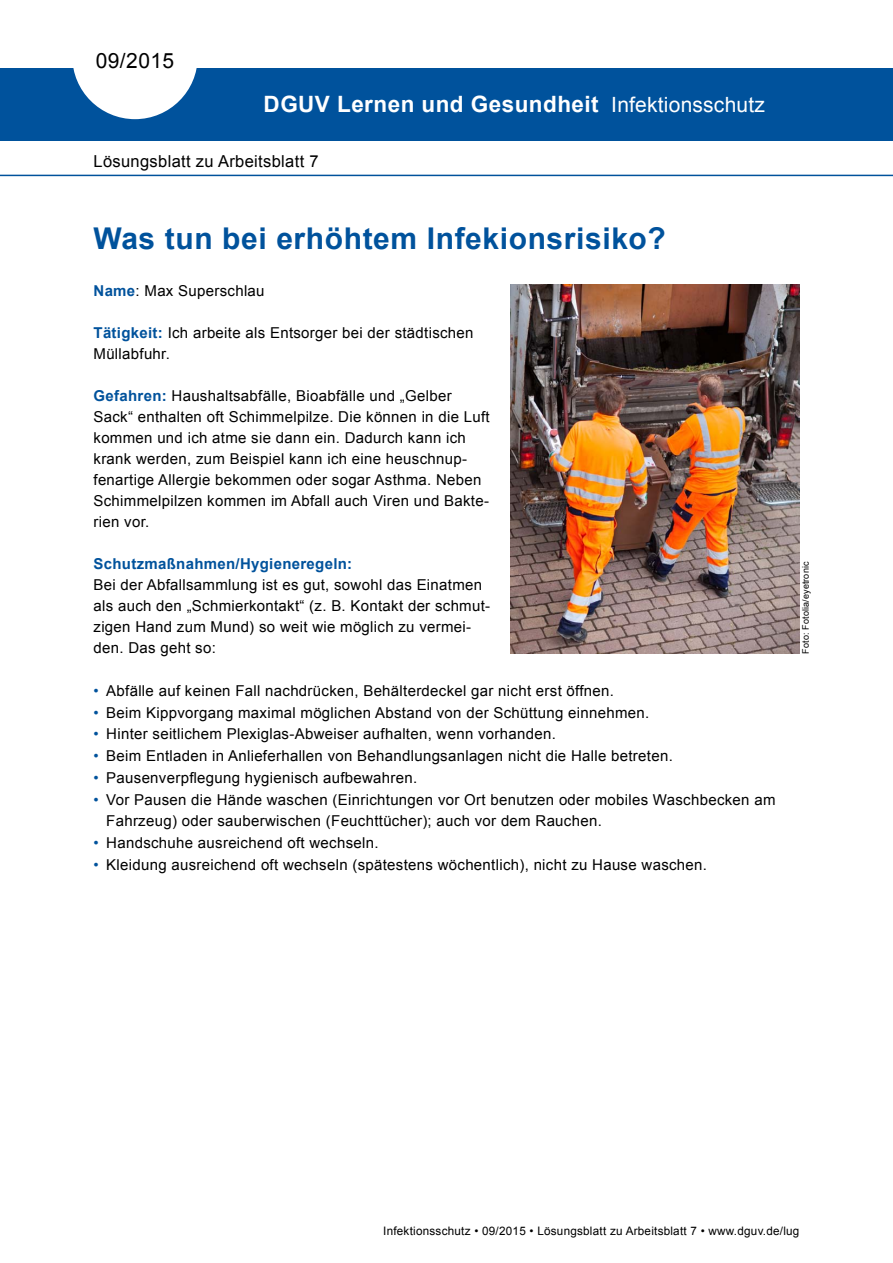
<style>
.page{position:relative;width:893px;height:1263px;background:#fff}
.page>*{position:absolute;margin:0;border:0;box-sizing:border-box;transform-origin:0 0}
.t1{font:700 30px "Arial";letter-spacing:.02em;color:#00529c}
.t2{font:700 22.5px "Arial";letter-spacing:.02em;color:#fff}
.t3{font:21px "Arial";letter-spacing:.01em;color:#fff}
.t4{font:21px "Arial";letter-spacing:.02em;color:#000}
.t5{font:16.5px "Arial";letter-spacing:.02em;color:#000}
.t6{font:15px/21px "Arial";letter-spacing:.02em;color:#000}
.t7{font:700 15px "Arial";letter-spacing:.02em;color:#00529c}
.t8{font:11.7px "Arial";letter-spacing:.02em;color:#000}
.t9{font:9px "Arial";letter-spacing:.015em;color:#000}
.s1{font-weight:700;color:#00529c}
.s2{color:#00529c}
</style>
<div class="page">
<div style="left:0;top:68px;width:893px;height:72px;background:#00529c"></div>
<svg style="left:73px;top:68px;width:124px;height:51px"></svg>
<hr style="left:0;top:175px;width:893px;height:1px;background:#00529c">
<img style="left:510px;top:285px;width:289px;height:369px">
<h3 class="t4" style="left:96px;top:47px;width:80px">09/2015</h3>
<h2 class="t2" style="left:264px;top:89px;width:337px">DGUV Lernen und Gesundheit</h2>
<h3 class="t3" style="left:611px;top:91px;width:155px">Infektionsschutz</h3>
<p class="t5" style="left:94px;top:151px;width:227px">Lösungsblatt zu Arbeitsblatt 7</p>
<h1 class="t1" style="left:94px;top:218px;width:574px">Was tun bei erhöhtem Infekionsrisiko?</h1>
<p class="t6" style="left:94px;top:280px;width:173px"><span class="s1">Name</span>: Max Superschlau</p>
<p class="t6" style="left:94px;top:322px;width:381px"><span class="s1">Tätigkeit:</span> Ich arbeite als Entsorger bei der städtischen<br>Müllabfuhr.</p>
<p class="t6" style="left:94px;top:385px;width:398px"><span class="s1">Gefahren:</span> Haushaltsabfälle, Bioabfälle und „Gelber Sack“ enthalten oft Schimmelpilze. Die können in die Luft kommen und ich atme sie dann ein. Dadurch kann ich krank werden, zum Beispiel kann ich eine heuschnup&shy;fenartige Allergie bekommen oder sogar Asthma. Neben Schimmelpilzen kommen im Abfall auch Viren und Bakte&shy;rien vor.</p>
<p class="t7" style="left:94px;top:554px;width:260px">Schutzmaßnahmen/Hygieneregeln:</p>
<p class="t6" style="left:94px;top:574px;width:398px">Bei der Abfallsammlung ist es gut, sowohl das Einatmen als auch den „Schmierkontakt“ (z. B. Kontakt der schmut&shy;zigen Hand zum Mund) so weit wie möglich zu vermei&shy;den. Das geht so:</p>
<p class="t6" style="left:94px;top:680px;width:522px"><span class="s2">•</span> Abfälle auf keinen Fall nachdrücken, Behälterdeckel gar nicht erst öffnen.</p>
<p class="t6" style="left:94px;top:702px;width:557px"><span class="s2">•</span> Beim Kippvorgang maximal möglichen Abstand von der Schüttung einnehmen.</p>
<p class="t6" style="left:94px;top:724px;width:464px"><span class="s2">•</span> Hinter seitlichem Plexiglas-Abweiser aufhalten, wenn vorhanden.</p>
<p class="t6" style="left:94px;top:746px;width:581px"><span class="s2">•</span> Beim Entladen in Anlieferhallen von Behandlungsanlagen nicht die Halle betreten.</p>
<p class="t6" style="left:94px;top:767px;width:325px"><span class="s2">•</span> Pausenverpflegung hygienisch aufbewahren.</p>
<p class="t6" style="left:106px;top:789px;width:671px;text-indent:-13px"><span class="s2">•</span> Vor Pausen die Hände waschen (Einrichtungen vor Ort benutzen oder mobiles Waschbecken am<br>Fahrzeug) oder sauberwischen (Feuchttücher); auch vor dem Rauchen.</p>
<p class="t6" style="left:94px;top:832px;width:287px"><span class="s2">•</span> Handschuhe ausreichend oft wechseln.</p>
<p class="t6" style="left:94px;top:854px;width:615px"><span class="s2">•</span> Kleidung ausreichend oft wechseln (spätestens wöchentlich), nicht zu Hause waschen.</p>
<p class="t9" style="left:800px;top:654px;width:94px;rotate:-90deg">Foto: Fotolia/eyetronic</p>
<p class="t8" style="left:383px;top:1223px;width:418px">Infektionsschutz • 09/2015 • Lösungsblatt zu Arbeitsblatt 7 • www.dguv.de/lug</p>
</div>
